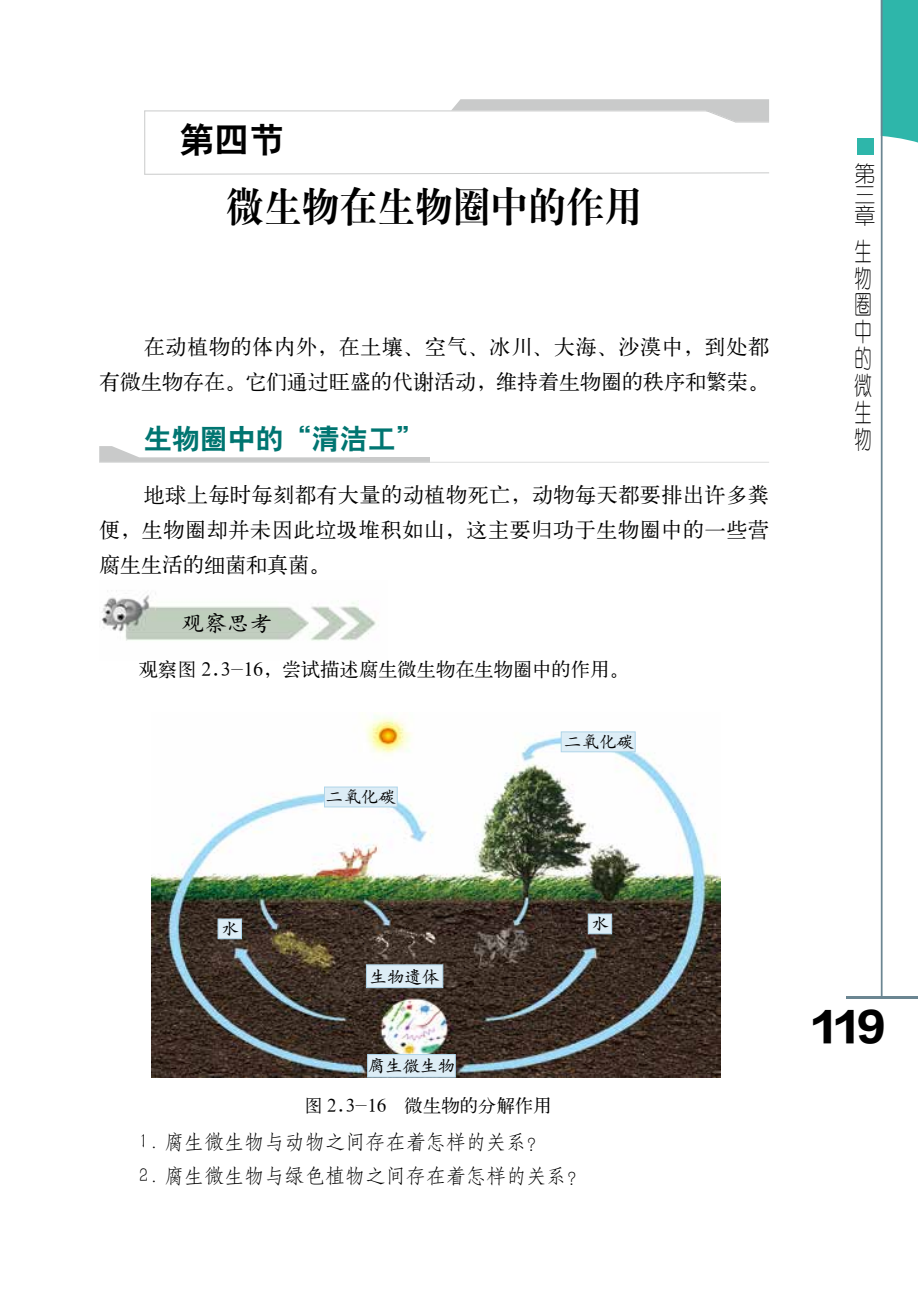
<style>
.page{position:relative;width:918px;height:1290px;background:#fff}
.page>*{position:absolute;margin:0;border:0;box-sizing:border-box;transform-origin:0 0}
.t1{font:42px "H Ya 4 gj";color:#000;scale:.9 1}
.t2{font:38.5px "FZLTTHJW GB1 0";color:#000}
.t3{font:35px "H Yb 2 gj";color:#000}
.t4{font:28px "H Yb 2 gj";color:#007571}
.t5{font:24.5px/26.9px "FZY1 JW GB1 0";color:#000;text-align:justify;scale:.7 1}
.t6{font:22.75px "H Yc 1 gj";color:#000}
.t7{font:21px/35px "H Ya 1 gj";letter-spacing:.03em;color:#000;text-align:justify}
.t8{font:21px/35px "H Ya 1 gj";color:#000;text-align:right}
.t9{font:21px/21px "FZY1 JW GB1 0";color:#000;text-align:justify}
.t10{font:20.12px "H Yd 1 gj";color:#000}
.t11{font:19.25px "H Ya 1 gj";color:#000}
.t12{font:18.38px "H Ya 1 gj";color:#000}
.t13{font:17.5px "H Yc 1 gj";color:#000}
</style>
<div class="page">
<img style="left:101px;top:590px;width:275px;height:51px">
<img style="left:152px;top:716px;width:569px;height:361px">
<div style="left:324px;top:787px;width:73px;height:20px;background:#ddedf6;border:1px solid #afd5e9"></div>
<div style="left:561px;top:732px;width:74px;height:20px;background:#ddedf6;border:1px solid #afd5e9"></div>
<div style="left:366px;top:964px;width:77px;height:24px;background:#ddedf6;border:1px solid #afd5e9"></div>
<div style="left:367px;top:1054px;width:88px;height:23px;background:#ddedf6;border:1px solid #afd5e9"></div>
<hr style="left:144px;top:110px;width:624px;height:1px;background:#c9caca">
<svg style="left:451px;top:99px;width:318px;height:23px"></svg>
<hr style="left:735px;top:122px;width:34px;height:1px;background:#c9caca">
<hr style="left:144px;top:111px;width:1px;height:63px;background:#c9caca">
<svg style="left:144px;top:172px;width:625px;height:3px"></svg>
<div style="left:360px;top:457px;width:70px;height:5px;background:#c9caca"></div>
<svg style="left:99px;top:446px;width:261px;height:16px"></svg>
<hr style="left:99px;top:462px;width:670px;height:1px;background:#dcdddd">
<div style="left:588px;top:914px;width:24px;height:20px;background:#ddedf6;border:1px solid #afd5e9"></div>
<div style="left:218px;top:919px;width:24px;height:20px;background:#ddedf6;border:1px solid #afd5e9"></div>
<h3 class="t3" style="left:179px;top:122px;width:106px">第四节</h3>
<h1 class="t1" style="left:226px;top:186px;width:463px">微生物在生物圈中的作用</h1>
<p class="t8" style="left:99px;top:329px;width:671px">在动植物的体内外，在土壤、空气、冰川、大海、沙漠中，到处都<br>有微生物存在。它们通过旺盛的代谢活动，维持着生物圈的秩序和繁荣。</p>
<h3 class="t4" style="left:144px;top:424px;width:281px">生物圈中的“清洁工”</h3>
<p class="t7" style="left:99px;top:477px;width:671px;text-indent:45px">地球上每时每刻都有大量的动植物死亡，动物每天都要排出许多粪便，生物圈却并未因此垃圾堆积如山，这主要归功于生物圈中的一些营腐生生活的细菌和真菌。</p>
<p class="t6" style="left:181px;top:612px;width:92px">观察思考</p>
<p class="t11" style="left:139px;top:659px;width:491px">观察图 2.3-16，尝试描述腐生微生物在生物圈中的作用。</p>
<p class="t13" style="left:326px;top:788px;width:71px">二氧化碳</p>
<p class="t13" style="left:564px;top:733px;width:71px">二氧化碳</p>
<p class="t9" style="left:854px;top:164px;width:22px">第三章</p>
<p class="t5" style="left:854px;top:239px;width:26px">生物圈中的微生物</p>
<p class="t13" style="left:221px;top:920px;width:19px">水</p>
<p class="t13" style="left:591px;top:915px;width:19px">水</p>
<p class="t13" style="left:370px;top:967px;width:71px">生物遗体</p>
<p class="t13" style="left:368px;top:1057px;width:89px">腐生微生物</p>
<p class="t12" style="left:304px;top:1096px;width:249px">图 2.3-16 微生物的分解作用</p>
<p class="t10" style="left:139px;top:1132px;width:409px">1. 腐生微生物与动物之间存在着怎样的关系？</p>
<p class="t10" style="left:139px;top:1165px;width:449px">2. 腐生微生物与绿色植物之间存在着怎样的关系？</p>
<h2 class="t2" style="left:812px;top:1005px;width:74px">119</h2>
</div>
